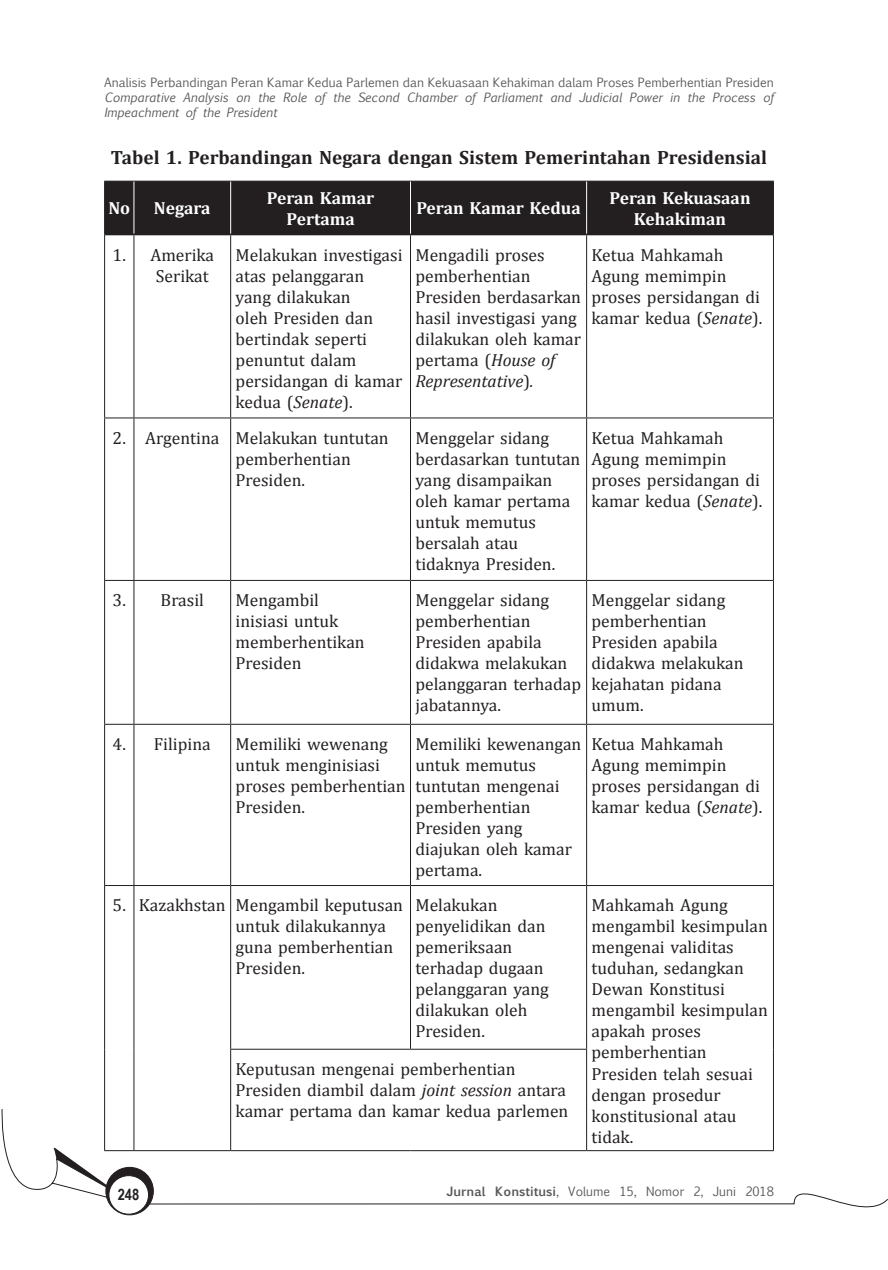
<style>
.page{position:relative;width:888px;height:1270px;background:#fff}
.page>*{position:absolute;margin:0;border:0;box-sizing:border-box;transform-origin:0 0}
.body_teks_ok{font:700 19.25px "Cambria";color:#231f20}
.t1{font:17.5px/21px "Cambria";color:#231f20}
.t2{font:700 17.5px/21px "Cambria";color:#fff;text-align:center}
.t3{font:700 15.75px "Arial Narrow";color:#231f20}
.t4{font:12.25px "Euphemia UCAS";color:#57585a}
.t5{font:italic 12.25px/14.7px "Euphemia UCAS";color:#57585a}
.s1{font-style:italic}
.s2{font-weight:700}
</style>
<div class="page">
<svg style="left:1px;top:1108px;width:887px;height:108px"></svg>
<div style="left:106px;top:1167px;width:47px;height:48px;background:#231f20;border-radius:50%"></div>
<div style="left:105px;top:1167px;width:49px;height:48px;border:1px solid #231f20;border-radius:50%"></div>
<div style="left:109px;top:1176px;width:40px;height:38px;background:#fff;border-radius:50%"></div>
<div style="left:108px;top:1175px;width:41px;height:40px;border:1px solid #231f20;border-radius:50%"></div>
<hr style="left:104px;top:234px;width:1px;height:183px;background:#231f20">
<hr style="left:133px;top:235px;width:1px;height:182px;background:#231f20">
<hr style="left:230px;top:235px;width:1px;height:182px;background:#231f20">
<hr style="left:410px;top:235px;width:1px;height:182px;background:#231f20">
<hr style="left:586px;top:235px;width:1px;height:182px;background:#231f20">
<hr style="left:773px;top:234px;width:1px;height:183px;background:#231f20">
<hr style="left:104px;top:417px;width:30px;height:1px;background:#231f20">
<hr style="left:104px;top:418px;width:1px;height:162px;background:#231f20">
<hr style="left:134px;top:417px;width:97px;height:1px;background:#231f20">
<hr style="left:133px;top:418px;width:1px;height:162px;background:#231f20">
<hr style="left:231px;top:417px;width:179px;height:1px;background:#231f20">
<hr style="left:230px;top:418px;width:1px;height:162px;background:#231f20">
<hr style="left:410px;top:417px;width:177px;height:1px;background:#231f20">
<hr style="left:410px;top:418px;width:1px;height:162px;background:#231f20">
<hr style="left:587px;top:417px;width:187px;height:1px;background:#231f20">
<hr style="left:586px;top:418px;width:1px;height:162px;background:#231f20">
<hr style="left:773px;top:418px;width:1px;height:162px;background:#231f20">
<hr style="left:104px;top:580px;width:30px;height:1px;background:#231f20">
<hr style="left:104px;top:581px;width:1px;height:143px;background:#231f20">
<hr style="left:134px;top:580px;width:97px;height:1px;background:#231f20">
<hr style="left:133px;top:581px;width:1px;height:143px;background:#231f20">
<hr style="left:231px;top:580px;width:179px;height:1px;background:#231f20">
<hr style="left:230px;top:581px;width:1px;height:143px;background:#231f20">
<hr style="left:410px;top:580px;width:177px;height:1px;background:#231f20">
<hr style="left:410px;top:581px;width:1px;height:143px;background:#231f20">
<hr style="left:587px;top:580px;width:187px;height:1px;background:#231f20">
<hr style="left:586px;top:581px;width:1px;height:143px;background:#231f20">
<hr style="left:773px;top:581px;width:1px;height:143px;background:#231f20">
<hr style="left:104px;top:724px;width:30px;height:1px;background:#231f20">
<hr style="left:104px;top:725px;width:1px;height:160px;background:#231f20">
<hr style="left:134px;top:724px;width:97px;height:1px;background:#231f20">
<hr style="left:133px;top:725px;width:1px;height:160px;background:#231f20">
<hr style="left:231px;top:724px;width:179px;height:1px;background:#231f20">
<hr style="left:230px;top:725px;width:1px;height:160px;background:#231f20">
<hr style="left:410px;top:724px;width:177px;height:1px;background:#231f20">
<hr style="left:410px;top:725px;width:1px;height:160px;background:#231f20">
<hr style="left:587px;top:724px;width:187px;height:1px;background:#231f20">
<hr style="left:586px;top:725px;width:1px;height:160px;background:#231f20">
<hr style="left:773px;top:725px;width:1px;height:160px;background:#231f20">
<hr style="left:104px;top:885px;width:30px;height:1px;background:#231f20">
<hr style="left:104px;top:886px;width:1px;height:163px;background:#231f20">
<hr style="left:134px;top:885px;width:97px;height:1px;background:#231f20">
<hr style="left:133px;top:886px;width:1px;height:163px;background:#231f20">
<hr style="left:231px;top:885px;width:179px;height:1px;background:#231f20">
<hr style="left:230px;top:886px;width:1px;height:163px;background:#231f20">
<hr style="left:410px;top:885px;width:177px;height:1px;background:#231f20">
<hr style="left:410px;top:886px;width:1px;height:163px;background:#231f20">
<hr style="left:587px;top:885px;width:187px;height:1px;background:#231f20">
<hr style="left:586px;top:886px;width:1px;height:163px;background:#231f20">
<hr style="left:773px;top:886px;width:1px;height:163px;background:#231f20">
<hr style="left:104px;top:1049px;width:1px;height:101px;background:#231f20">
<hr style="left:133px;top:1049px;width:1px;height:101px;background:#231f20">
<hr style="left:230px;top:1049px;width:180px;height:1px;background:#231f20">
<hr style="left:230px;top:1050px;width:1px;height:100px;background:#231f20">
<hr style="left:410px;top:1049px;width:177px;height:1px;background:#231f20">
<hr style="left:586px;top:1050px;width:1px;height:100px;background:#231f20">
<hr style="left:773px;top:1049px;width:1px;height:101px;background:#231f20">
<hr style="left:104px;top:1150px;width:30px;height:1px;background:#231f20">
<hr style="left:134px;top:1150px;width:97px;height:1px;background:#231f20">
<hr style="left:231px;top:1150px;width:179px;height:1px;background:#231f20">
<hr style="left:410px;top:1150px;width:177px;height:1px;background:#231f20">
<hr style="left:587px;top:1150px;width:187px;height:1px;background:#231f20">
<hr style="left:104px;top:181px;width:30px;height:1px;background:#231f20">
<hr style="left:104px;top:182px;width:1px;height:52px;background:#231f20">
<hr style="left:587px;top:181px;width:187px;height:1px;background:#231f20">
<hr style="left:773px;top:182px;width:1px;height:52px;background:#231f20">
<div style="left:105px;top:181px;width:668px;height:54px;background:#231f20"></div>
<hr style="left:134px;top:234px;width:97px;height:1px;background:#231f20">
<hr style="left:231px;top:234px;width:179px;height:1px;background:#231f20">
<hr style="left:410px;top:234px;width:177px;height:1px;background:#231f20">
<hr style="left:587px;top:234px;width:186px;height:1px;background:#231f20">
<hr style="left:133px;top:182px;width:1px;height:52px;background:#fff">
<hr style="left:230px;top:182px;width:1px;height:52px;background:#fff">
<hr style="left:410px;top:182px;width:1px;height:52px;background:#fff">
<hr style="left:586px;top:182px;width:1px;height:52px;background:#fff">
<p class="t4" style="left:104px;top:74px;width:671px">Analisis Perbandingan Peran Kamar Kedua Parlemen dan Kekuasaan Kehakiman dalam Proses Pemberhentian Presiden</p>
<p class="t5" style="left:104px;top:90px;width:671px">Comparative Analysis on the Role of the Second Chamber of Parliament and Judicial Power in the Process of<br>Impeachment of the President</p>
<p class="body_teks_ok" style="left:111px;top:146px;width:658px">Tabel 1. Perbandingan Negara dengan Sistem Pemerintahan Presidensial</p>
<p class="t2" style="left:108px;top:197px;width:23px">No</p>
<p class="t2" style="left:154px;top:197px;width:58px">Negara</p>
<p class="t2" style="left:267px;top:187px;width:109px">Peran Kamar<br>Pertama</p>
<p class="t2" style="left:416px;top:197px;width:166px">Peran Kamar Kedua</p>
<p class="t2" style="left:609px;top:187px;width:143px">Peran Kekuasaan<br>Kehakiman</p>
<p class="t1" style="left:113px;top:244px;width:15px">1.</p>
<p class="t1" style="left:150px;top:244px;width:65px;text-align:center">Amerika<br>Serikat</p>
<p class="t1" style="left:236px;top:244px;width:168px">Melakukan investigasi atas pelanggaran yang dilakukan<br>oleh Presiden dan bertindak seperti penuntut dalam persidangan di kamar kedua (<span class="s1">Senate</span>).</p>
<p class="t1" style="left:415px;top:244px;width:167px">Mengadili proses pemberhentian<br>Presiden berdasarkan hasil investigasi yang dilakukan oleh kamar pertama (<span class="s1">House of<br>Representative</span>)<span class="s1">.</span></p>
<p class="t1" style="left:592px;top:244px;width:172px">Ketua Mahkamah<br>Agung memimpin proses persidangan di kamar kedua (<span class="s1">Senate</span>).</p>
<p class="t1" style="left:113px;top:427px;width:15px">2.</p>
<p class="t1" style="left:145px;top:427px;width:76px">Argentina</p>
<p class="t1" style="left:236px;top:427px;width:155px">Melakukan tuntutan pemberhentian<br>Presiden.</p>
<p class="t1" style="left:415px;top:427px;width:166px">Menggelar sidang berdasarkan tuntutan yang disampaikan oleh kamar pertama untuk memutus bersalah atau tidaknya Presiden.</p>
<p class="t1" style="left:592px;top:427px;width:172px">Ketua Mahkamah<br>Agung memimpin proses persidangan di kamar kedua (<span class="s1">Senate</span>).</p>
<p class="t1" style="left:113px;top:590px;width:15px">3.</p>
<p class="t1" style="left:161px;top:590px;width:45px">Brasil</p>
<p class="t1" style="left:236px;top:590px;width:131px">Mengambil inisiasi untuk memberhentikan<br>Presiden</p>
<p class="t1" style="left:415px;top:590px;width:167px">Menggelar sidang pemberhentian<br>Presiden apabila didakwa melakukan pelanggaran terhadap jabatannya.</p>
<p class="t1" style="left:592px;top:590px;width:153px">Menggelar sidang pemberhentian<br>Presiden apabila didakwa melakukan kejahatan pidana umum.</p>
<p class="t1" style="left:113px;top:734px;width:15px">4.</p>
<p class="t1" style="left:154px;top:734px;width:58px">Filipina</p>
<p class="t1" style="left:236px;top:734px;width:171px">Memiliki wewenang untuk menginisiasi proses pemberhentian<br>Presiden.</p>
<p class="t1" style="left:415px;top:734px;width:167px">Memiliki kewenangan untuk memutus tuntutan mengenai pemberhentian<br>Presiden yang diajukan oleh kamar pertama.</p>
<p class="t1" style="left:592px;top:734px;width:172px">Ketua Mahkamah<br>Agung memimpin proses persidangan di kamar kedua (<span class="s1">Senate</span>).</p>
<p class="t1" style="left:113px;top:895px;width:15px">5.</p>
<p class="t1" style="left:139px;top:895px;width:88px">Kazakhstan</p>
<p class="t1" style="left:236px;top:895px;width:169px">Mengambil keputusan untuk dilakukannya guna pemberhentian<br>Presiden.</p>
<p class="t1" style="left:415px;top:895px;width:135px">Melakukan penyelidikan dan pemeriksaan terhadap dugaan pelanggaran yang dilakukan oleh<br>Presiden.</p>
<p class="t1" style="left:592px;top:895px;width:178px">Mahkamah Agung mengambil kesimpulan mengenai validitas tuduhan, sedangkan<br>Dewan Konstitusi mengambil kesimpulan apakah proses pemberhentian<br>Presiden telah sesuai dengan prosedur konstitusional atau tidak.</p>
<p class="t1" style="left:236px;top:1059px;width:334px">Keputusan mengenai pemberhentian<br>Presiden diambil dalam <span class="s1">joint session</span> antara kamar pertama dan kamar kedua parlemen</p>
<p class="t3" style="left:118px;top:1182px;width:23px">248</p>
<p class="t4" style="left:447px;top:1183px;width:329px"><span class="s2">Jurnal Konstitusi</span>, Volume 15, Nomor 2, Juni 2018</p>
</div>
